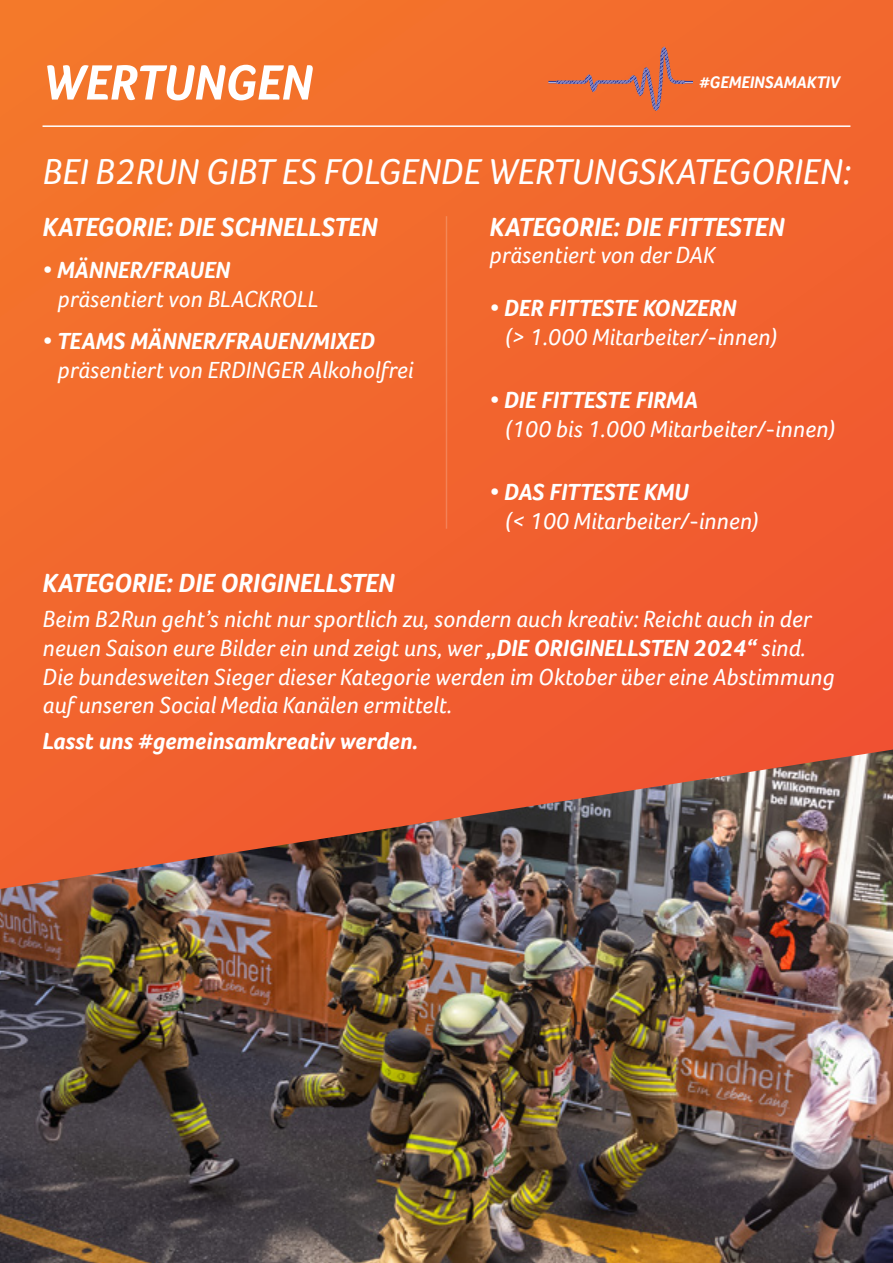
<style>
.page{position:relative;width:893px;height:1263px;background:#fff}
.page>*{position:absolute;margin:0;border:0;box-sizing:border-box;transform-origin:0 0}
.t1{font:italic 700 51px "Foco";color:#fff}
.Absatzformat_2{font:italic 37.05px "Foco";color:#fff}
.Absatzformat_2-2{font:italic 700 27px "Foco";color:#fff}
.Absatzformat_2-3{font:italic 24px/28.8px "Foco";color:#fff}
.Absatzformat_2-4{font:italic 700 24px "Foco";letter-spacing:-.005em;color:#fff}
.t2{font:italic 700 17.4px "Foco";color:#fff}
.s1{font-weight:700}
</style>
<div class="page">
<div style="left:0;top:0;width:893px;height:1263px;background:linear-gradient(to right,#f36f2c,#f15c30)"></div>
<hr style="left:446px;top:216px;width:1px;height:313px;background:#fff">
<hr style="left:43px;top:125px;width:807px;height:2px;background:#fff">
<svg style="left:548px;top:42px;width:145px;height:74px;background:#e56b39"></svg>
<img style="left:0;top:749px;width:893px;height:514px">
<p class="t1" style="left:43px;top:52px;width:271px">WERTUNGEN</p>
<p class="t2" style="left:699px;top:72px;width:142px">#GEMEINSAMAKTIV</p>
<p class="Absatzformat_2" style="left:43px;top:150px;width:809px">BEI B2RUN GIBT ES FOLGENDE WERTUNGSKATEGORIEN:</p>
<p class="Absatzformat_2-2" style="left:490px;top:211px;width:296px">KATEGORIE: DIE FITTESTEN</p>
<p class="Absatzformat_2-3" style="left:490px;top:240px;width:227px">präsentiert von der DAK</p>
<p class="Absatzformat_2-3" style="left:505px;top:293px;width:274px;text-indent:-15px"><span class="s1">• DER FITTESTE KONZERN<br></span>(&gt; 1.000 Mitarbeiter/-innen)</p>
<p class="Absatzformat_2-2" style="left:43px;top:211px;width:336px">KATEGORIE: DIE SCHNELLSTEN</p>
<p class="Absatzformat_2-3" style="left:58px;top:255px;width:262px;text-indent:-15px"><span class="s1">• MÄNNER/FRAUEN </span>präsentiert von BLACKROLL</p>
<p class="Absatzformat_2-3" style="left:58px;top:327px;width:357px;text-indent:-15px"><span class="s1">• TEAMS MÄNNER/FRAUEN/MIXED </span>präsentiert von ERDINGER Alkoholfrei</p>
<p class="Absatzformat_2-3" style="left:505px;top:385px;width:332px;text-indent:-15px"><span class="s1">• DIE FITTESTE FIRMA<br></span>(100 bis 1.000 Mitarbeiter/-innen)</p>
<p class="Absatzformat_2-3" style="left:505px;top:477px;width:256px;text-indent:-15px"><span class="s1">• DAS FITTESTE KMU<br></span>(&lt; 100 Mitarbeiter/-innen)</p>
<p class="Absatzformat_2-2" style="left:43px;top:567px;width:353px">KATEGORIE: DIE ORIGINELLSTEN</p>
<p class="Absatzformat_2-3" style="left:43px;top:604px;width:793px">Beim B2Run geht’s nicht nur sportlich zu, sondern auch kreativ: Reicht auch in der neuen Saison eure Bilder ein und zeigt uns, wer <span class="s1">„DIE ORIGINELLSTEN 2024“</span> sind.<br>Die bundesweiten Sieger dieser Kategorie werden im Oktober über eine Abstimmung auf unseren Social Media Kanälen ermittelt.</p>
<p class="Absatzformat_2-4" style="left:43px;top:726px;width:377px">Lasst uns #gemeinsamkreativ werden.</p>
</div>
